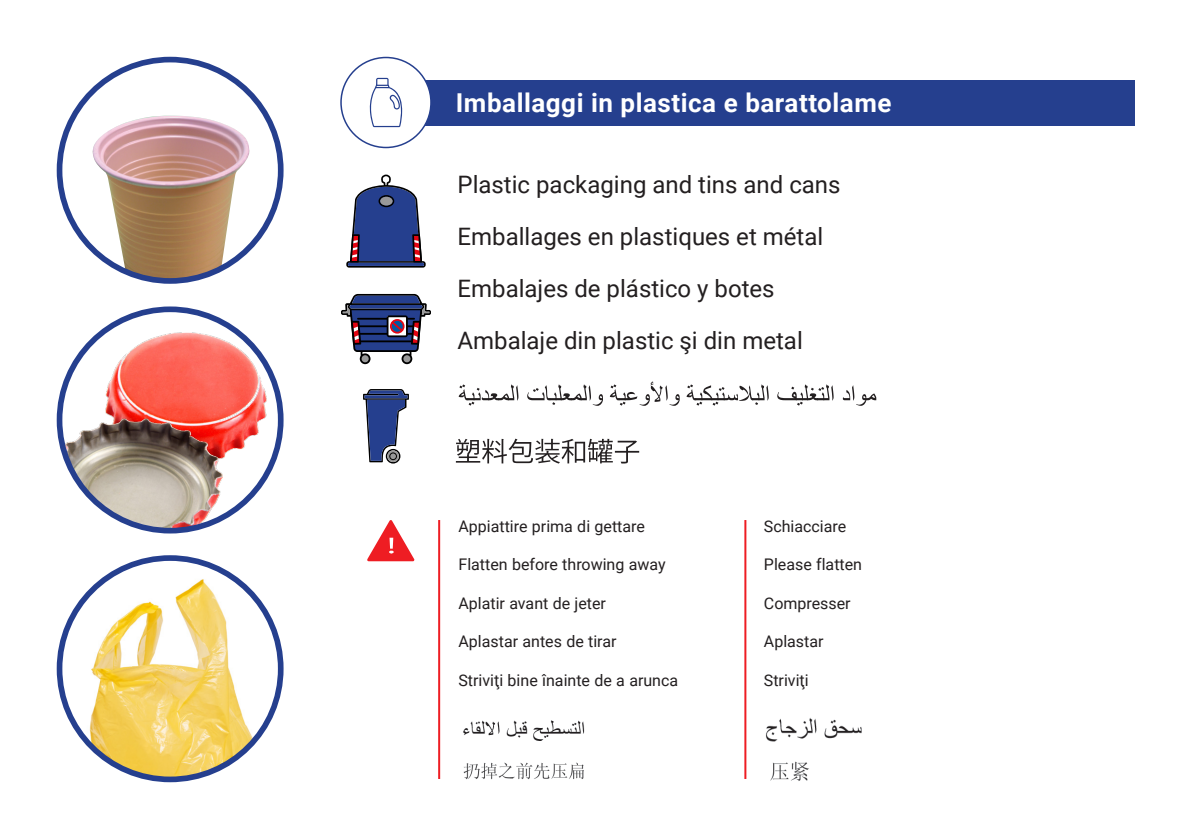
<style>
.page{position:relative;width:1191px;height:840px;background:#fff}
.page>*{position:absolute;margin:0;border:0;box-sizing:border-box;transform-origin:0 0}
.t1{font:700 26px "Roboto";letter-spacing:.02em;color:#fff}
.t2{font:24px "Roboto";color:#231f20}
.Normale{font:16px "Roboto";color:#231f20}
</style>
<div class="page">
<img style="left:746px;top:715px;width:116px;height:28px">
<img style="left:770px;top:761px;width:39px;height:20px">
<svg style="left:459px;top:384px;width:59px;height:21px"></svg>
<svg style="left:527px;top:384px;width:76px;height:21px"></svg>
<svg style="left:610px;top:381px;width:69px;height:24px"></svg>
<svg style="left:686px;top:384px;width:82px;height:21px"></svg>
<svg style="left:777px;top:384px;width:56px;height:21px"></svg>
<svg style="left:843px;top:385px;width:33px;height:20px"></svg>
<svg style="left:456px;top:438px;width:183px;height:25px"></svg>
<img style="left:463px;top:720px;width:122px;height:21px">
<img style="left:463px;top:762px;width:121px;height:18px">
<img style="left:92px;top:115px;width:158px;height:166px">
<div style="left:57px;top:57px;width:226px;height:226px;border:6px solid #253f8e;border-radius:50%"></div>
<img style="left:72px;top:575px;width:209px;height:204px">
<div style="left:57px;top:555px;width:226px;height:226px;border:6px solid #253f8e;border-radius:50%"></div>
<div style="left:419px;top:79px;width:715px;height:46px;background:#253f8e"></div>
<div style="left:341px;top:57px;width:90px;height:90px;background:#fff;border-radius:50%"></div>
<div style="left:340px;top:57px;width:92px;height:91px;border:2px solid #253f8e;border-radius:50%"></div>
<svg style="left:369px;top:78px;width:33px;height:49px"></svg>
<svg style="left:363px;top:389px;width:46px;height:74px"></svg>
<svg style="left:387px;top:450px;width:12px;height:12px"></svg>
<div style="left:389px;top:452px;width:8px;height:8px;border:1px solid #000;border-radius:50%"></div>
<svg style="left:367px;top:520px;width:47px;height:41px"></svg>
<hr style="left:438px;top:519px;width:2px;height:259px;background:#ee1d23">
<img style="left:105px;top:332px;width:176px;height:130px">
<img style="left:60px;top:411px;width:163px;height:119px">
<div style="left:57px;top:306px;width:226px;height:227px;border:6px solid #253f8e;border-radius:50%"></div>
<hr style="left:744px;top:519px;width:2px;height:259px;background:#ee1d23">
<svg style="left:346px;top:174px;width:80px;height:93px"></svg>
<div style="left:380px;top:197px;width:12px;height:8px;background:#999;border-radius:50%"></div>
<hr style="left:348px;top:263px;width:76px;height:3px;background:#253f8e">
<svg style="left:341px;top:294px;width:90px;height:70px"></svg>
<p class="t1" style="left:456px;top:85px;width:437px">Imballaggi in plastica e barattolame</p>
<p class="t2" style="left:457px;top:167px;width:384px">Plastic packaging and tins and cans</p>
<p class="t2" style="left:457px;top:219px;width:367px">Emballages en plastiques et métal</p>
<p class="t2" style="left:457px;top:271px;width:319px">Embalajes de plástico y botes</p>
<p class="t2" style="left:457px;top:323px;width:347px">Ambalaje din plastic şi din metal</p>
<p class="Normale" style="left:458px;top:515px;width:188px">Appiattire prima di gettare</p>
<p class="Normale" style="left:458px;top:553px;width:209px">Flatten before throwing away</p>
<p class="Normale" style="left:458px;top:591px;width:149px">Aplatir avant de jeter</p>
<p class="Normale" style="left:458px;top:630px;width:159px">Aplastar antes de tirar</p>
<p class="Normale" style="left:458px;top:668px;width:221px">Striviţi bine înainte de a arunca</p>
<p class="Normale" style="left:764px;top:515px;width:84px">Schiacciare</p>
<p class="Normale" style="left:764px;top:553px;width:100px">Please flatten</p>
<p class="Normale" style="left:764px;top:591px;width:88px">Compresser</p>
<p class="Normale" style="left:764px;top:630px;width:61px">Aplastar</p>
<p class="Normale" style="left:764px;top:668px;width:46px">Striviţi</p>
</div>
